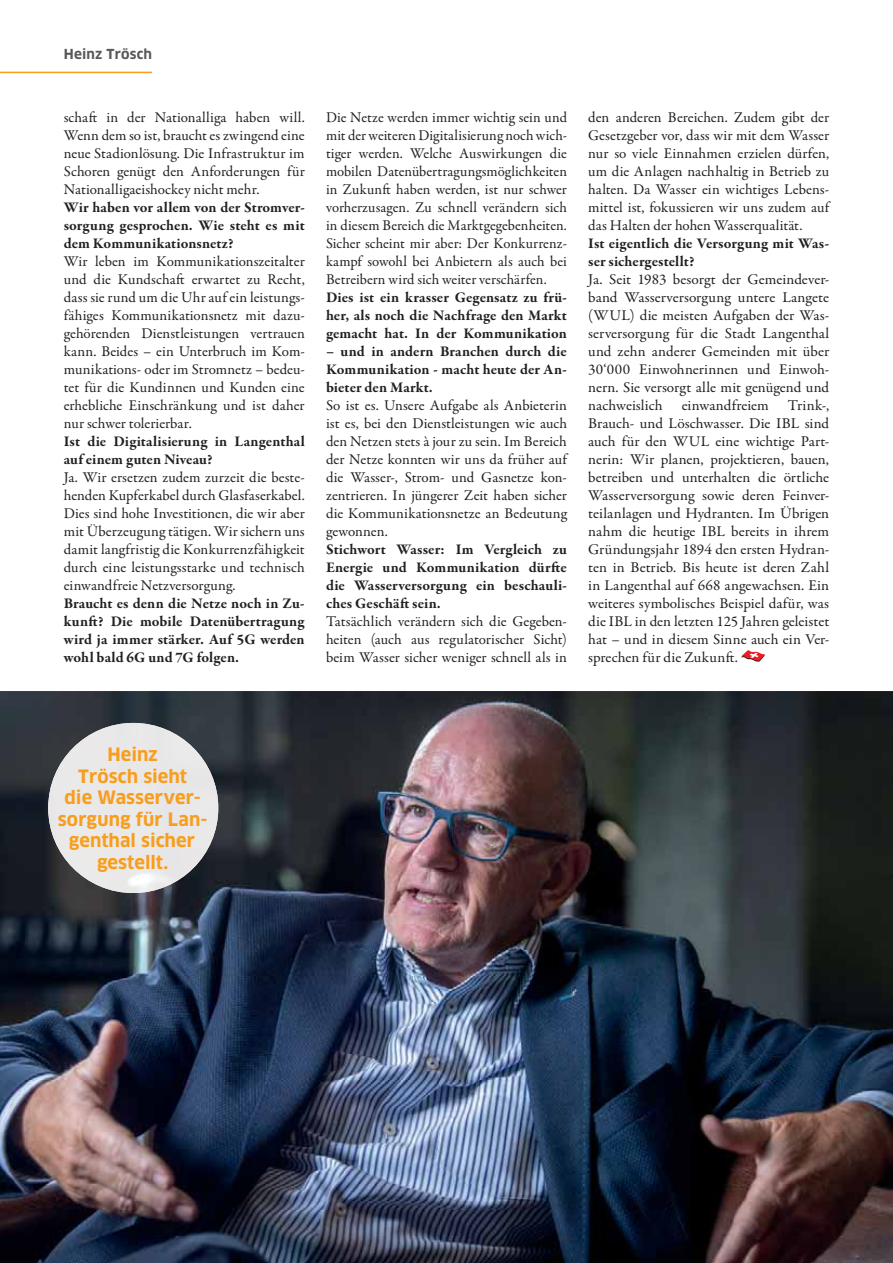
<style>
.page{position:relative;width:893px;height:1263px;background:#fff}
.page>*{position:absolute;margin:0;border:0;box-sizing:border-box;transform-origin:0 0}
.t1{font:700 18px/21.6px "Clan OT";letter-spacing:.005em;color:#f99d1c;text-align:center}
.t2{font:15px/18px "Garamond Premr Pro";color:#231f20;text-align:justify}
.t3{font:700 15px/18px "Garamond Premr Pro";letter-spacing:.005em;color:#231f20;text-align:justify}
.t4{font:700 13.5px "Clan OT";letter-spacing:.015em;color:#58595b}
</style>
<div class="page">
<img style="left:0;top:691px;width:893px;height:572px">
<hr style="left:0;top:72px;width:152px;height:1px;background:#f99d1c">
<svg style="left:741px;top:650px;width:24px;height:12px"></svg>
<div style="left:48px;top:723px;width:170px;height:170px;background:#eae8e9;border-radius:50%"></div>
<p class="t4" style="left:64px;top:48px;width:90px">Heinz Trösch</p>
<p class="t2" style="left:64px;top:109px;width:243px">schaft in der Nationalliga haben will.<br>Wenn dem so ist, braucht es zwingend eine neue Stadionlösung. Die Infrastruktur im Schoren genügt den Anforderungen für Nationalligaeishockey nicht mehr.</p>
<p class="t3" style="left:64px;top:199px;width:243px">Wir haben vor allem von der Stromver&shy;sorgung gesprochen. Wie steht es mit dem Kommunikationsnetz?</p>
<p class="t2" style="left:64px;top:253px;width:243px">Wir leben im Kommunikationszeitalter und die Kundschaft erwartet zu Recht, dass sie rund um die Uhr auf ein leistungs&shy;fähiges Kommunikationsnetz mit dazu&shy;gehörenden Dienstleistungen vertrauen kann. Beides – ein Unterbruch im Kom&shy;munikations- oder im Stromnetz – bedeu&shy;tet für die Kundinnen und Kunden eine erhebliche Einschränkung und ist daher nur schwer tolerierbar.</p>
<p class="t3" style="left:64px;top:433px;width:242px">Ist die Digitalisierung in Langenthal auf einem guten Niveau?</p>
<p class="t2" style="left:64px;top:469px;width:242px">Ja. Wir ersetzen zudem zurzeit die beste&shy;henden Kupferkabel durch Glasfaserkabel.<br>Dies sind hohe Investitionen, die wir aber mit Überzeugung tätigen. Wir sichern uns damit langfristig die Konkurrenzfähigkeit durch eine leistungsstarke und technisch einwandfreie Netzversorgung.</p>
<p class="t3" style="left:64px;top:595px;width:242px">Braucht es denn die Netze noch in Zu&shy;kunft? Die mobile Datenübertragung wird ja immer stärker. Auf 5G werden wohl bald 6G und 7G folgen.</p>
<p class="t2" style="left:326px;top:109px;width:243px">Die Netze werden immer wichtig sein und mit der weiteren Digitalisierung noch wich&shy;tiger werden. Welche Auswirkungen die mobilen Datenübertragungsmöglichkeiten in Zukunft haben werden, ist nur schwer vorherzusagen. Zu schnell verändern sich in diesem Bereich die Marktgegebenheiten.<br>Sicher scheint mir aber: Der Konkurrenz&shy;kampf sowohl bei Anbietern als auch bei Betreibern wird sich weiter verschärfen.</p>
<p class="t3" style="left:326px;top:289px;width:242px">Dies ist ein krasser Gegensatz zu frü&shy;her, als noch die Nachfrage den Markt gemacht hat. In der Kommunikation</p>
<p class="t3" style="left:326px;top:343px;width:243px">– und in andern Branchen durch die Kommunikation - macht heute der An&shy;bieter den Markt.</p>
<p class="t2" style="left:326px;top:397px;width:243px">So ist es. Unsere Aufgabe als Anbieterin ist es, bei den Dienstleistungen wie auch den Netzen stets à jour zu sein. Im Bereich der Netze konnten wir uns da früher auf die Wasser-, Strom- und Gasnetze kon&shy;zentrieren. In jüngerer Zeit haben sicher die Kommunikationsnetze an Bedeutung gewonnen.</p>
<p class="t3" style="left:326px;top:541px;width:243px">Stichwort Wasser: Im Vergleich zu Energie und Kommunikation dürfte die Wasserversorgung ein beschauli&shy;ches Geschäft sein.</p>
<p class="t2" style="left:326px;top:613px;width:243px">Tatsächlich verändern sich die Gegeben&shy;heiten (auch aus regulatorischer Sicht) beim Wasser sicher weniger schnell als in</p>
<p class="t2" style="left:588px;top:109px;width:243px">den anderen Bereichen. Zudem gibt der Gesetzgeber vor, dass wir mit dem Wasser nur so viele Einnahmen erzielen dürfen, um die Anlagen nachhaltig in Betrieb zu halten. Da Wasser ein wichtiges Lebens&shy;mittel ist, fokussieren wir uns zudem auf das Halten der hohen Wasserqualität.</p>
<p class="t3" style="left:588px;top:235px;width:242px">Ist eigentlich die Versorgung mit Was&shy;ser sichergestellt?</p>
<p class="t2" style="left:588px;top:271px;width:243px">Ja. Seit 1983 besorgt der Gemeindever&shy;band Wasserversorgung untere Langete (WUL) die meisten Aufgaben der Was&shy;serversorgung für die Stadt Langenthal und zehn anderer Gemeinden mit über 30‘000 Einwohnerinnen und Einwoh&shy;nern. Sie versorgt alle mit genügend und nachweislich</p>
<p class="t2" style="left:682px;top:397px;width:89px">einwandfreiem</p>
<p class="t2" style="left:588px;top:397px;width:243px;text-indent:200px">Trink-, Brauch- und Löschwasser. Die IBL sind auch für den WUL eine wichtige Part&shy;nerin: Wir planen, projektieren, bauen, betreiben und unterhalten die örtliche Wasserversorgung sowie deren Feinver&shy;teilanlagen und Hydranten. Im Übrigen nahm die heutige IBL bereits in ihrem Gründungsjahr 1894 den ersten Hydran&shy;ten in Betrieb. Bis heute ist deren Zahl in Langenthal auf 668 angewachsen. Ein weiteres symbolisches Beispiel dafür, was die IBL in den letzten 125 Jahren geleistet hat – und in diesem Sinne auch ein Ver&shy;sprechen für die Zukunft.</p>
<p class="t1" style="left:58px;top:745px;width:151px">Heinz<br>Trösch sieht<br>die Wasserver&shy;sorgung für Lan&shy;genthal sicher gestellt.</p>
</div>
